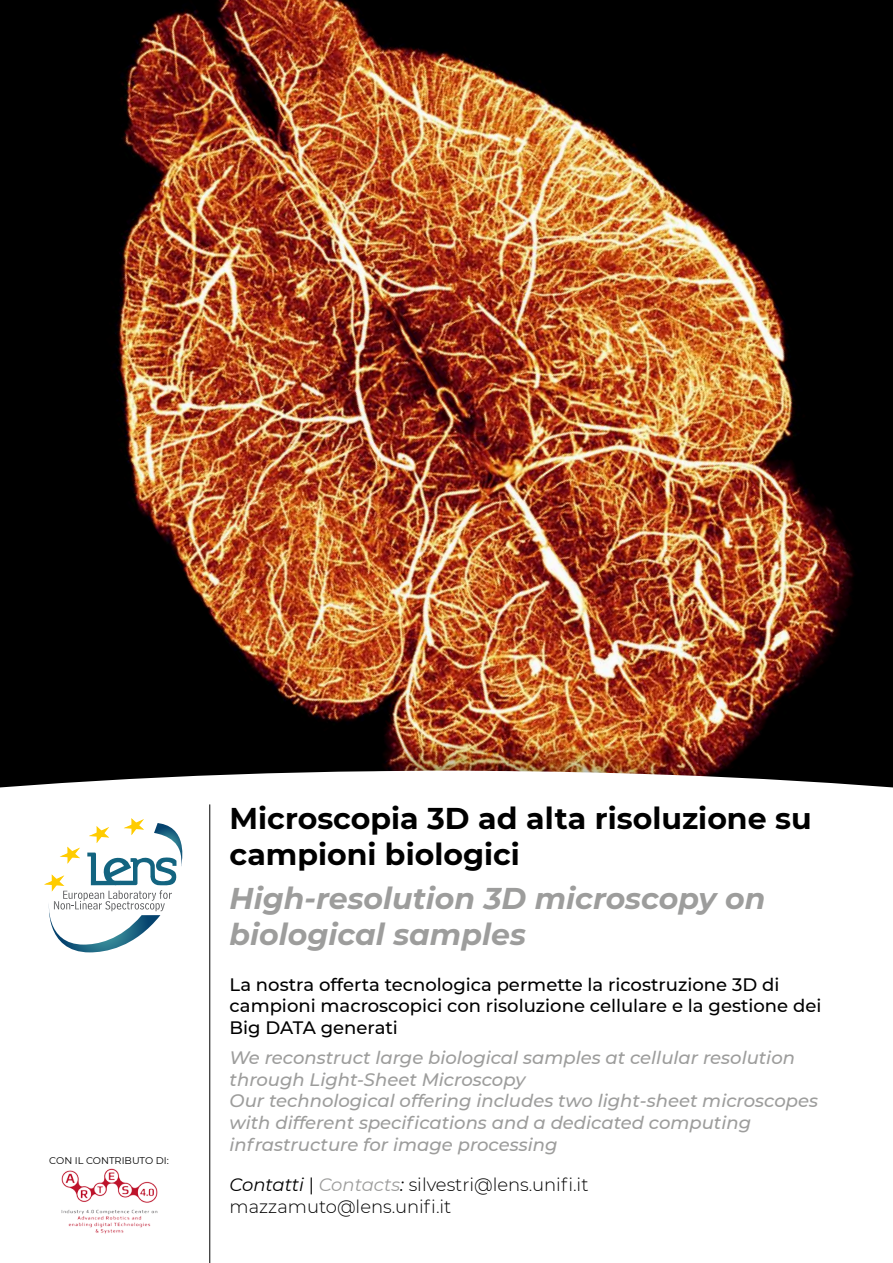
<style>
.page{position:relative;width:893px;height:1263px;background:#fff}
.page>*{position:absolute;margin:0;border:0;box-sizing:border-box;transform-origin:0 0}
.t1{font:700 30px/36px "Montserrat";color:#000}
.t2{font:italic 700 30px/36px "Montserrat";color:#9d9d9c}
.t3{font:italic 500 18px/21.6px "Montserrat";color:#9d9d9c}
.t4{font:500 18px/21.6px "Montserrat";color:#000}
.t5{font:300 18px/21.6px "Montserrat";color:#000}
.t6{font:9.75px "Montserrat";color:#000}
.s1{font-weight:400;font-style:italic}
.s2{font-weight:400}
.s3{font-weight:400;font-style:italic;color:#9d9d9c}
</style>
<div class="page">
<img style="left:0;top:0;width:893px;height:731px">
<div style="left:0;top:731px;width:893px;height:532px;background:#000;opacity:.5"></div>
<svg style="left:0;top:771px;width:893px;height:492px"></svg>
<svg style="left:44px;top:818px;width:146px;height:134px"></svg>
<img style="left:44px;top:1158px;width:130px;height:86px">
<hr style="left:209px;top:804px;width:1px;height:459px;background:#000">
<p class="t6" style="left:49px;top:1154px;width:121px">CON IL CONTRIBUTO DI:</p>
<h1 class="t1" style="left:230px;top:798px;width:584px">Microscopia 3D ad alta risoluzione su campioni biologici</h1>
<h1 class="t2" style="left:230px;top:879px;width:537px">High-resolution 3D microscopy on biological samples</h1>
<p class="t4" style="left:230px;top:973px;width:593px">La nostra offerta tecnologica permette la ricostruzione 3D di campioni macroscopici con risoluzione cellulare e la gestione dei<br>Big DATA generati</p>
<p class="t3" style="left:230px;top:1046px;width:590px">We reconstruct large biological samples at cellular resolution through Light-Sheet Microscopy<br>Our technological offering includes two light-sheet microscopes with different specifications and a dedicated computing infrastructure for image processing</p>
<p class="t5" style="left:230px;top:1173px;width:360px"><span class="s1">Contatti</span> <span class="s2">|</span> <span class="s3">Contacts</span><span class="s1">:</span> silvestri@lens.unifi.it mazzamuto@lens.unifi.it</p>
</div>
